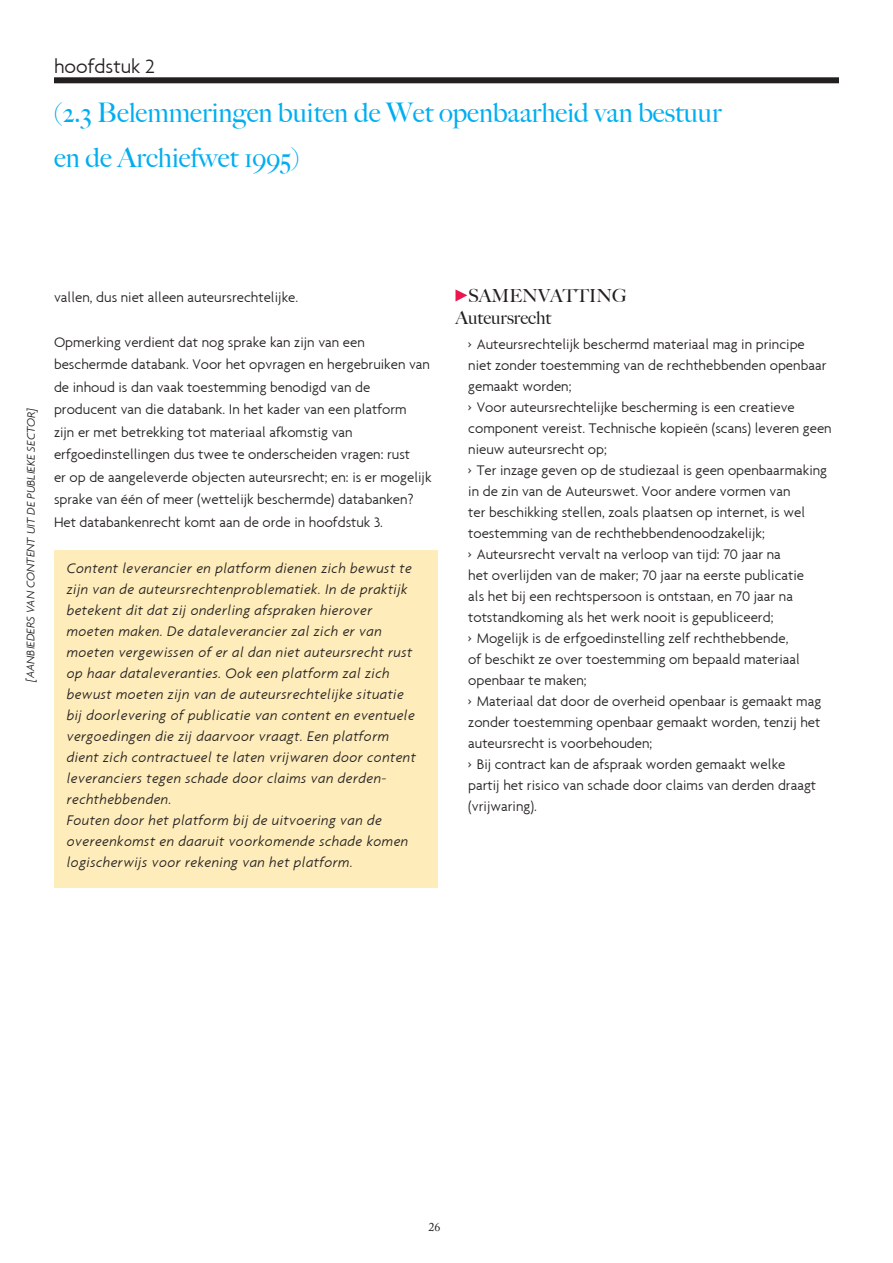
<style>
.page{position:relative;width:893px;height:1263px;background:#fff}
.page>*{position:absolute;margin:0;border:0;box-sizing:border-box;transform-origin:0 0}
.t1{font:500 27px/45px "Big Caslon";color:#00aeef}
.t2{font:300 21px "Agenda";color:#231f20}
.t3{font:500 18px/22.5px "Big Caslon";color:#231f20}
.t4{font:300 15px/21px "Agenda";color:#231f20}
.t5{font:italic 300 15px/21px "Agenda";letter-spacing:.025em;color:#231f20}
.t6{font:italic 300 12px "Agenda";letter-spacing:-.005em;color:#231f20}
.t7{font:12px "Adobe Caslon Pro";color:#231f20}
</style>
<div class="page">
<div style="left:54px;top:77px;width:785px;height:6px;background:#231f20"></div>
<svg style="left:455px;top:289px;width:12px;height:12px"></svg>
<div style="left:54px;top:550px;width:383px;height:338px;background:#feedba"></div>
<h2 class="t2" style="left:54px;top:54px;width:102px">hoofdstuk 2</h2>
<h1 class="t1" style="left:54px;top:90px;width:669px">(2.3 Belemmeringen buiten de Wet openbaarheid van bestuur en de Archiefwet 1995)</h1>
<p class="t6" style="left:24px;top:682px;width:276px;rotate:-90deg">[Aanbieders van content uit de publieke sector]</p>
<p class="t4" style="left:54px;top:286px;width:246px">vallen, dus niet alleen auteursrechtelijke.</p>
<p class="t4" style="left:54px;top:330px;width:379px;line-height:22.5px">Opmerking verdient dat nog sprake kan zijn van een beschermde databank. Voor het opvragen en hergebruiken van de inhoud is dan vaak toestemming benodigd van de producent van die databank. In het kader van een platform<br>zijn er met betrekking tot materiaal afkomstig van erfgoedinstellingen dus twee te onderscheiden vragen: rust<br>er op de aangeleverde objecten auteursrecht; en: is er mogelijk sprake van één of meer (wettelijk beschermde) databanken?<br>Het databankenrecht komt aan de orde in hoofdstuk 3.</p>
<p class="t5" style="left:67px;top:557px;width:351px">Content leverancier en platform dienen zich bewust te zijn van de auteursrechtenproblematiek. In de praktijk betekent dit dat zij onderling afspraken hierover moeten maken. De dataleverancier zal zich er van moeten vergewissen of er al dan niet auteursrecht rust op haar dataleveranties. Ook een platform zal zich bewust moeten zijn van de auteursrechtelijke situatie bij doorlevering of publicatie van content en eventuele vergoedingen die zij daarvoor vraagt. Een platform dient zich contractueel te laten vrijwaren door content leveranciers tegen schade door claims van derden&shy;rechthebbenden.<br>Fouten door het platform bij de uitvoering van de overeenkomst en daaruit voorkomende schade komen logischerwijs voor rekening van het platform.</p>
<p class="t3" style="left:455px;top:284px;width:173px;text-indent:54px">envatting<br>Auteursrecht</p>
<p class="t4" style="left:468px;top:334px;width:365px">› Auteursrechtelijk beschermd materiaal mag in principe niet zonder toestemming van de rechthebbenden openbaar gemaakt worden;<br>› Voor auteursrechtelijke bescherming is een creatieve component vereist. Technische kopieën (scans) leveren geen nieuw auteursrecht op;<br>› Ter inzage geven op de studiezaal is geen openbaarmaking in de zin van de Auteurswet. Voor andere vormen van<br>ter beschikking stellen, zoals plaatsen op internet, is wel toestemming van de rechthebbendenoodzakelijk;<br>› Auteursrecht vervalt na verloop van tijd: 70 jaar na<br>het overlijden van de maker; 70 jaar na eerste publicatie<br>als het bij een rechtspersoon is ontstaan, en 70 jaar na totstandkoming als het werk nooit is gepubliceerd;<br>› Mogelijk is de erfgoedinstelling zelf rechthebbende,<br>of beschikt ze over toestemming om bepaald materiaal openbaar te maken;<br>› Materiaal dat door de overheid openbaar is gemaakt mag zonder toestemming openbaar gemaakt worden, tenzij het auteursrecht is voorbehouden;<br>› Bij contract kan de afspraak worden gemaakt welke<br>partij het risico van schade door claims van derden draagt (vrijwaring).</p>
<p class="t3" style="left:468px;top:284px;width:15px">Sam</p>
<p class="t7" style="left:428px;top:1220px;width:13px">26</p>
</div>
